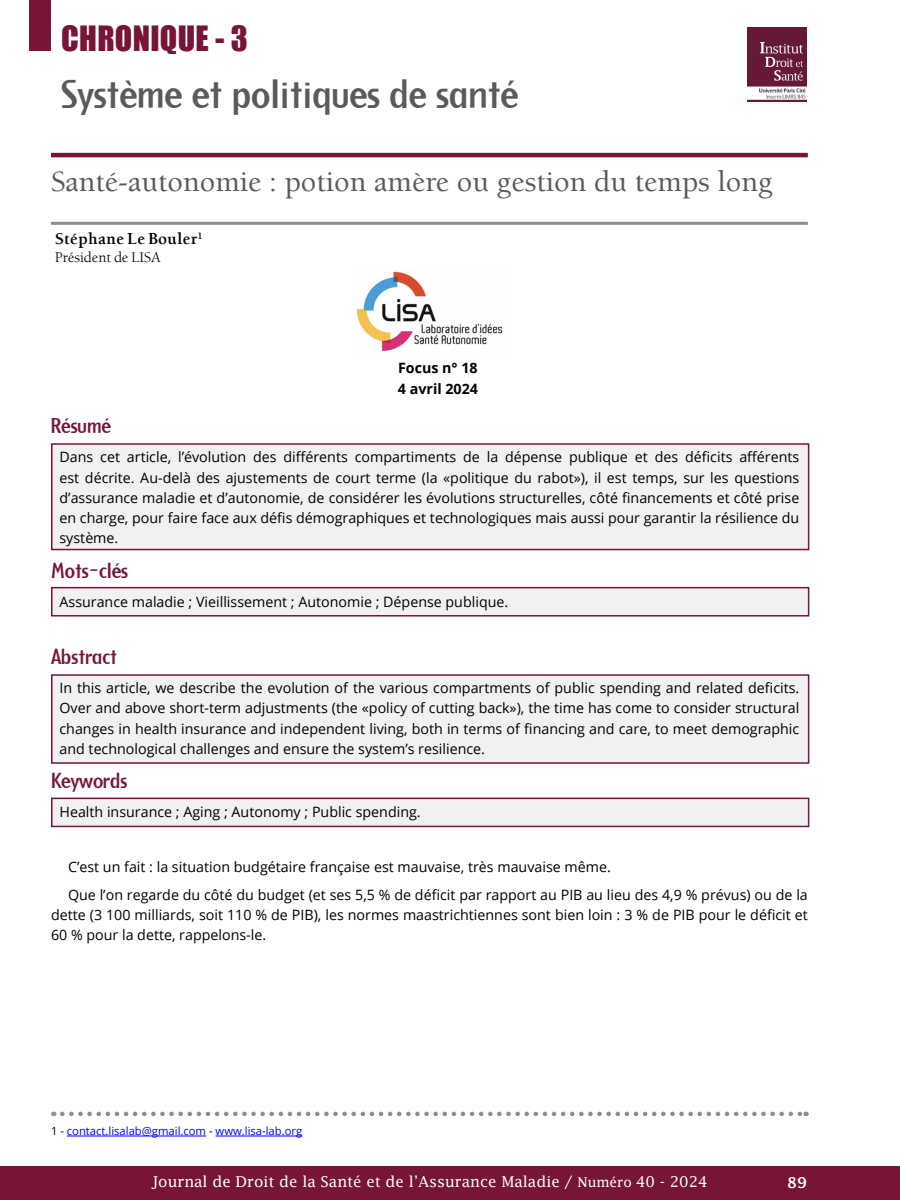
<style>
.page{position:relative;width:900px;height:1200px;background:#fff}
.page>*{position:absolute;margin:0;border:0;box-sizing:border-box;transform-origin:0 0}
.t1{font:45px "Berkeley";color:#5a5a5a}
.t2{font:31.95px "Impact";letter-spacing:.01em;color:#761534}
.RTDS_TC2{font:500 30px "Berkeley";color:#5a5a5a}
.RTDS_TA1{font:24px "Berkeley";color:#761534}
.t3{font:15px "Lucida Fax";color:#fff}
.RTDS_ANP{font:700 15px "Berkeley Oldstyle";color:#000}
.t4{font:600 15px "Lucida Fax";color:#fff}
.RTDS_Texte{font:14.25px/20.2px "Open Sans";color:#000;text-align:justify}
.RTDS_sous_texte{font:700 14.25px "Open Sans";color:#000}
.RTDS_AF{font:13.5px "Berkeley Oldstyle";color:#000}
.t5{font:13.5px "Lucida Fax";color:#fff}
.RTDS_Note{font:11.25px "Open Sans";color:#00f}
.s1{color:#000}
</style>
<div class="page">
<div style="left:0;top:1167px;width:900px;height:33px;background:#761534"></div>
<img style="left:748px;top:27px;width:58px;height:75px">
<div style="left:30px;top:0;width:21px;height:51px;background:#761534"></div>
<div style="left:51px;top:587px;width:758px;height:30px;background:#f1f1f1;border:2px solid #761534"></div>
<div style="left:51px;top:798px;width:758px;height:29px;background:#f1f1f1;border:2px solid #761534"></div>
<div style="left:51px;top:674px;width:758px;height:90px;background:#f1f1f1;border:2px solid #761534"></div>
<div style="left:51px;top:443px;width:758px;height:107px;background:#f1f1f1;border:2px solid #761534"></div>
<hr style="left:51px;top:153px;width:757px;height:4px;background:#761534">
<hr style="left:51px;top:222px;width:757px;height:3px;background:#8c8c96">
<svg style="left:62px;top:1112px;width:745px;height:4px"></svg>
<hr style="left:67px;top:1136px;width:139px;height:1px;background:#00f">
<hr style="left:216px;top:1136px;width:86px;height:1px;background:#00f">
<img style="left:356px;top:271px;width:147px;height:81px">
<h2 class="t2" style="left:61px;top:13px;width:188px">CHRONIQUE - 3</h2>
<h1 class="t1" style="left:62px;top:73px;width:458px">Système et politiques de santé</h1>
<p class="RTDS_TC2" style="left:51px;top:166px;width:723px">Santé-autonomie : potion amère ou gestion du temps long</p>
<p class="RTDS_ANP" style="left:55px;top:229px;width:149px">Stéphane Le Bouler<sup>1</sup></p>
<p class="RTDS_AF" style="left:55px;top:250px;width:108px">Président de LISA</p>
<p class="RTDS_sous_texte" style="left:398px;top:358px;width:81px">Focus n° 18</p>
<p class="RTDS_sous_texte" style="left:398px;top:378px;width:81px">4 avril 2024</p>
<p class="RTDS_TA1" style="left:51px;top:414px;width:62px">Résumé</p>
<p class="RTDS_Texte" style="left:60px;top:447px;width:741px">Dans cet article, l’évolution des différents compartiments de la dépense publique et des déficits afférents est décrite. Au-delà des ajustements de court terme (la «politique du rabot»), il est temps, sur les questions d’assurance maladie et d’autonomie, de considérer les évolutions structurelles, côté financements et côté prise en charge, pour faire face aux défis démographiques et technologiques mais aussi pour garantir la résilience du système.</p>
<p class="RTDS_TA1" style="left:51px;top:559px;width:79px">Mots-clés</p>
<p class="RTDS_Texte" style="left:60px;top:591px;width:450px">Assurance maladie ; Vieillissement ; Autonomie ; Dépense publique.</p>
<p class="RTDS_TA1" style="left:51px;top:645px;width:68px">Abstract</p>
<p class="RTDS_Texte" style="left:60px;top:677px;width:741px">In this article, we describe the evolution of the various compartments of public spending and related deficits.<br>Over and above short-term adjustments (the «policy of cutting back»), the time has come to consider structural changes in health insurance and independent living, both in terms of financing and care, to meet demographic and technological challenges and ensure the system’s resilience.</p>
<p class="RTDS_TA1" style="left:51px;top:769px;width:78px">Keywords</p>
<p class="RTDS_Texte" style="left:60px;top:802px;width:363px">Health insurance ; Aging ; Autonomy ; Public spending.</p>
<p class="RTDS_Texte" style="left:68px;top:856px;width:544px">C’est un fait : la situation budgétaire française est mauvaise, très mauvaise même.</p>
<p class="RTDS_Texte" style="left:51px;top:884px;width:758px;text-indent:17px">Que l’on regarde du côté du budget (et ses 5,5 % de déficit par rapport au PIB au lieu des 4,9 % prévus) ou de la dette (3 100 milliards, soit 110 % de PIB), les normes maastrichtiennes sont bien loin : 3 % de PIB pour le déficit et 60 % pour la dette, rappelons-le.</p>
<p class="RTDS_Note" style="left:51px;top:1123px;width:253px"><span class="s1">1 -</span> contact.lisalab@gmail.com <span class="s1">-</span> www.lisa-lab.org</p>
<p class="t3" style="left:152px;top:1173px;width:422px">Journal de Droit de la S nté et de l’Assurance Maladie /</p>
<p class="t3" style="left:172px;top:1173px;width:422px">Journal de Droit de la Santé et de l’Assurance Maladie /</p>
<p class="t3" style="left:636px;top:1173px;width:93px">40 - 20 424</p>
<p class="t3" style="left:656px;top:1173px;width:20px">40</p>
<p class="t3" style="left:656px;top:1173px;width:73px">19 - 2018</p>
<p class="t4" style="left:787px;top:1174px;width:21px">89</p>
<p class="t5" style="left:577px;top:1175px;width:56px">Numéro</p>
<p class="t5" style="left:597px;top:1175px;width:56px">Numéro</p>
</div>
